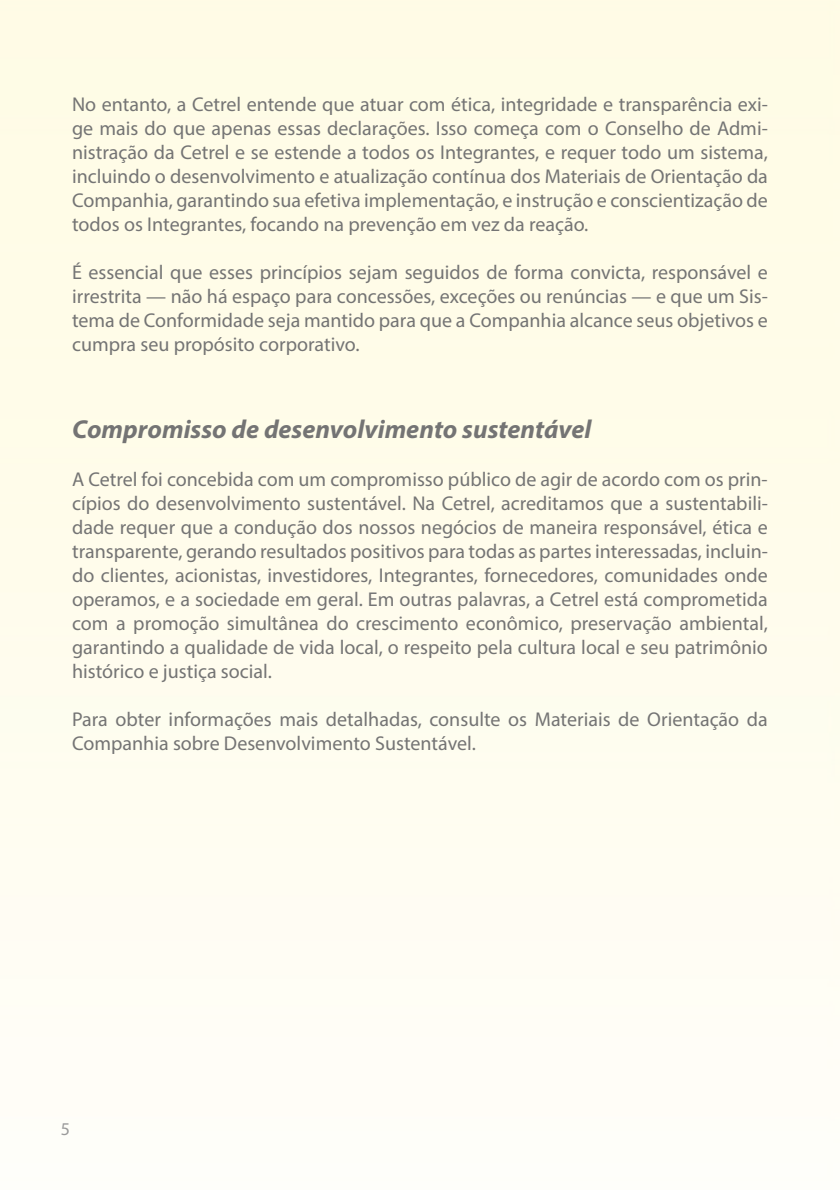
<style>
.page{position:relative;width:840px;height:1191px;background:#fff}
.page>*{position:absolute;margin:0;border:0;box-sizing:border-box;transform-origin:0 0}
.t1{font:italic 700 26px "Myriad Pro";color:#747474}
.t2{font:20px/24px "Myriad Pro";color:#747474;text-align:justify}
.t3{font:18px "Myriad Pro";color:#9a9a9a}
</style>
<div class="page">
<p class="t2" style="left:72px;top:92px;width:697px">No entanto, a Cetrel entende que atuar com ética, integridade e transparência exi&shy;ge mais do que apenas essas declarações. Isso começa com o Conselho de Admi&shy;nistração da Cetrel e se estende a todos os Integrantes, e requer todo um sistema, incluindo o desenvolvimento e atualização contínua dos Materiais de Orientação da Companhia, garantindo sua efetiva implementação, e instrução e conscientização de todos os Integrantes, focando na prevenção em vez da reação.</p>
<p class="t2" style="left:72px;top:260px;width:697px">É essencial que esses princípios sejam seguidos de forma convicta, responsável e irrestrita — não há espaço para concessões, exceções ou renúncias — e que um Sis&shy;tema de Conformidade seja mantido para que a Companhia alcance seus objetivos e cumpra seu propósito corporativo.</p>
<h1 class="t1" style="left:72px;top:412px;width:520px">Compromisso de desenvolvimento sustentável</h1>
<p class="t2" style="left:72px;top:466px;width:697px">A Cetrel foi concebida com um compromisso público de agir de acordo com os prin&shy;cípios do desenvolvimento sustentável. Na Cetrel, acreditamos que a sustentabili&shy;dade requer que a condução dos nossos negócios de maneira responsável, ética e transparente, gerando resultados positivos para todas as partes interessadas, incluin&shy;do clientes, acionistas, investidores, Integrantes, fornecedores, comunidades onde operamos, e a sociedade em geral. Em outras palavras, a Cetrel está comprometida com a promoção simultânea do crescimento econômico, preservação ambiental, garantindo a qualidade de vida local, o respeito pela cultura local e seu patrimônio histórico e justiça social.</p>
<p class="t2" style="left:72px;top:706px;width:696px">Para obter informações mais detalhadas, consulte os Materiais de Orientação da<br>Companhia sobre Desenvolvimento Sustentável.</p>
<p class="t3" style="left:61px;top:1118px;width:11px">5</p>
</div>
